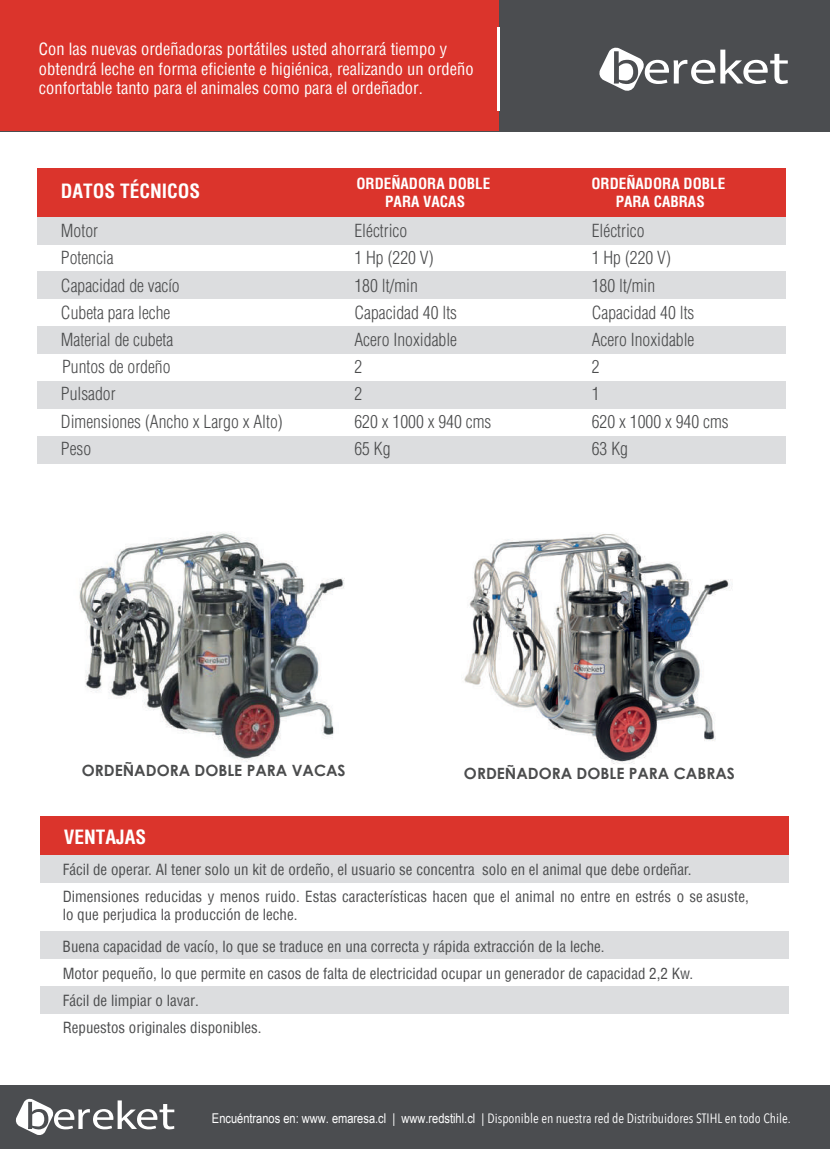
<style>
.page{position:relative;width:830px;height:1149px;background:#fff}
.page>*{position:absolute;margin:0;border:0;box-sizing:border-box;transform-origin:0 0}
.t1{font:700 condensed 19.2px "Helvetica";color:#fff}
.t2{font:300 condensed 17.55px "Helvetica LT Std";color:#4b4c4d}
.t3{font:condensed 16.5px/19.8px "Helvetica";color:#fff}
.t4{font:700 15.45px "Century Gothic";color:#4b4c4d}
.t5{font:condensed 15px/26.4px "Helvetica";color:#4b4c4d}
.t6{font:700 condensed 15px/18px "Helvetica";color:#fff;text-align:center}
.t7{font:13.5px "Avenir Next Condensed";color:#fff}
.s1{font-family:"Arial Narrow"}
</style>
<div class="page">
<img style="left:79px;top:532px;width:266px;height:230px">
<img style="left:464px;top:534px;width:269px;height:230px">
<div style="left:0;top:0;width:829px;height:131px;background:#4b4d50"></div>
<div style="left:0;top:0;width:498px;height:131px;background:#db342c"></div>
<div style="left:37px;top:168px;width:748px;height:49px;background:#db342c"></div>
<div style="left:37px;top:217px;width:748px;height:27px;background:#dcdddf"></div>
<div style="left:37px;top:271px;width:748px;height:28px;background:#dcdddf"></div>
<div style="left:37px;top:326px;width:748px;height:28px;background:#dcdddf"></div>
<div style="left:37px;top:381px;width:748px;height:27px;background:#dcdddf"></div>
<div style="left:37px;top:436px;width:748px;height:27px;background:#dcdddf"></div>
<div style="left:40px;top:816px;width:748px;height:38px;background:#db342c"></div>
<div style="left:40px;top:854px;width:748px;height:28px;background:#dcdddf"></div>
<div style="left:40px;top:931px;width:748px;height:27px;background:#dcdddf"></div>
<div style="left:40px;top:986px;width:748px;height:27px;background:#dcdddf"></div>
<div style="left:0;top:1085px;width:829px;height:63px;background:#4b4d50"></div>
<svg style="left:15px;top:1098px;width:159px;height:37px"></svg>
<svg style="left:599px;top:47px;width:188px;height:44px"></svg>
<hr style="left:497px;top:28px;width:3px;height:83px;background:#fff">
<p class="t3" style="left:39px;top:39px;width:436px">Con las nuevas ordeñadoras portátiles usted ahorrará tiempo y obtendrá leche en forma eficiente e higiénica, realizando un ordeño confortable tanto para el animales como para el ordeñador.</p>
<p class="t1" style="left:61px;top:178px;width:141px">DATOS TÉCNICOS</p>
<p class="t6" style="left:356px;top:175px;width:135px">ORDEÑADORA DOBLE<br>PARA VACAS</p>
<p class="t6" style="left:591px;top:175px;width:135px">ORDEÑADORA DOBLE<br>PARA CABRAS</p>
<p class="t2" style="left:61px;top:220px;width:39px">Motor</p>
<p class="t2" style="left:354px;top:220px;width:54px">Eléctrico</p>
<p class="t2" style="left:591px;top:220px;width:54px">Eléctrico</p>
<p class="t2" style="left:61px;top:247px;width:54px">Potencia</p>
<p class="t2" style="left:354px;top:247px;width:81px">1 Hp (220 V)</p>
<p class="t2" style="left:591px;top:247px;width:81px">1 Hp (220 V)</p>
<p class="t2" style="left:61px;top:274px;width:120px">Capacidad de vacío</p>
<p class="t2" style="left:354px;top:274px;width:65px">180 lt/min</p>
<p class="t2" style="left:591px;top:274px;width:65px">180 lt/min</p>
<p class="t2" style="left:61px;top:301px;width:111px">Cubeta para leche</p>
<p class="t2" style="left:354px;top:301px;width:104px">Capacidad 40 lts</p>
<p class="t2" style="left:591px;top:301px;width:104px">Capacidad 40 lts</p>
<p class="t2" style="left:61px;top:328px;width:114px">Material de cubeta</p>
<p class="t2" style="left:354px;top:328px;width:104px">Acero Inoxidable</p>
<p class="t2" style="left:591px;top:328px;width:104px">Acero Inoxidable</p>
<p class="t2" style="left:62px;top:356px;width:110px">Puntos de ordeño</p>
<p class="t2" style="left:354px;top:356px;width:9px">2</p>
<p class="t2" style="left:591px;top:356px;width:9px">2</p>
<p class="t2" style="left:61px;top:383px;width:56px">Pulsador</p>
<p class="t2" style="left:354px;top:383px;width:9px">2</p>
<p class="t2" style="left:591px;top:383px;width:9px">1</p>
<p class="t2" style="left:61px;top:410px;width:223px">Dimensiones (Ancho x Largo x Alto)</p>
<p class="t2" style="left:354px;top:410px;width:138px">620 x 1000 x 940 cms</p>
<p class="t2" style="left:591px;top:410px;width:138px">620 x 1000 x 940 cms</p>
<p class="t2" style="left:61px;top:437px;width:32px">Peso</p>
<p class="t2" style="left:354px;top:437px;width:38px">65 Kg</p>
<p class="t2" style="left:591px;top:437px;width:38px">63 Kg</p>
<p class="t4" style="left:82px;top:758px;width:265px">ORDEÑADORA DOBLE PARA VACAS</p>
<p class="t4" style="left:464px;top:761px;width:272px">ORDEÑADORA DOBLE PARA CABRAS</p>
<p class="t1" style="left:64px;top:823px;width:84px">VENTAJAS</p>
<p class="t5" style="left:63px;top:856px;width:630px">Fácil de operar. Al tener solo un kit de ordeño, el usuario se concentra solo en el animal que debe ordeñar.</p>
<p class="t5" style="left:63px;top:887px;width:687px;line-height:18px">Dimensiones reducidas y menos ruido. Estas características hacen que el animal no entre en estrés o se asuste, lo que perjudica la producción de leche.</p>
<p class="t5" style="left:63px;top:932px;width:543px">Buena capacidad de vacío, lo que se traduce en una correcta y rápida extracción de la leche.</p>
<p class="t5" style="left:63px;top:987px;width:200px">Fácil de limpiar o lavar.<br>Repuestos originales disponibles.</p>
<p class="t5" style="left:63px;top:960px;width:632px">Motor pequeño, lo que permite en casos de falta de electricidad ocupar un generador de capacidad 2,2 Kw.</p>
<p class="t7" style="left:212px;top:1105px;width:580px"><span class="s1">Encuéntranos en: www. emaresa.cl | www.redstihl.cl |</span> Disponible en nuestra red de Distribuidores STIHL en todo Chile.</p>
</div>
